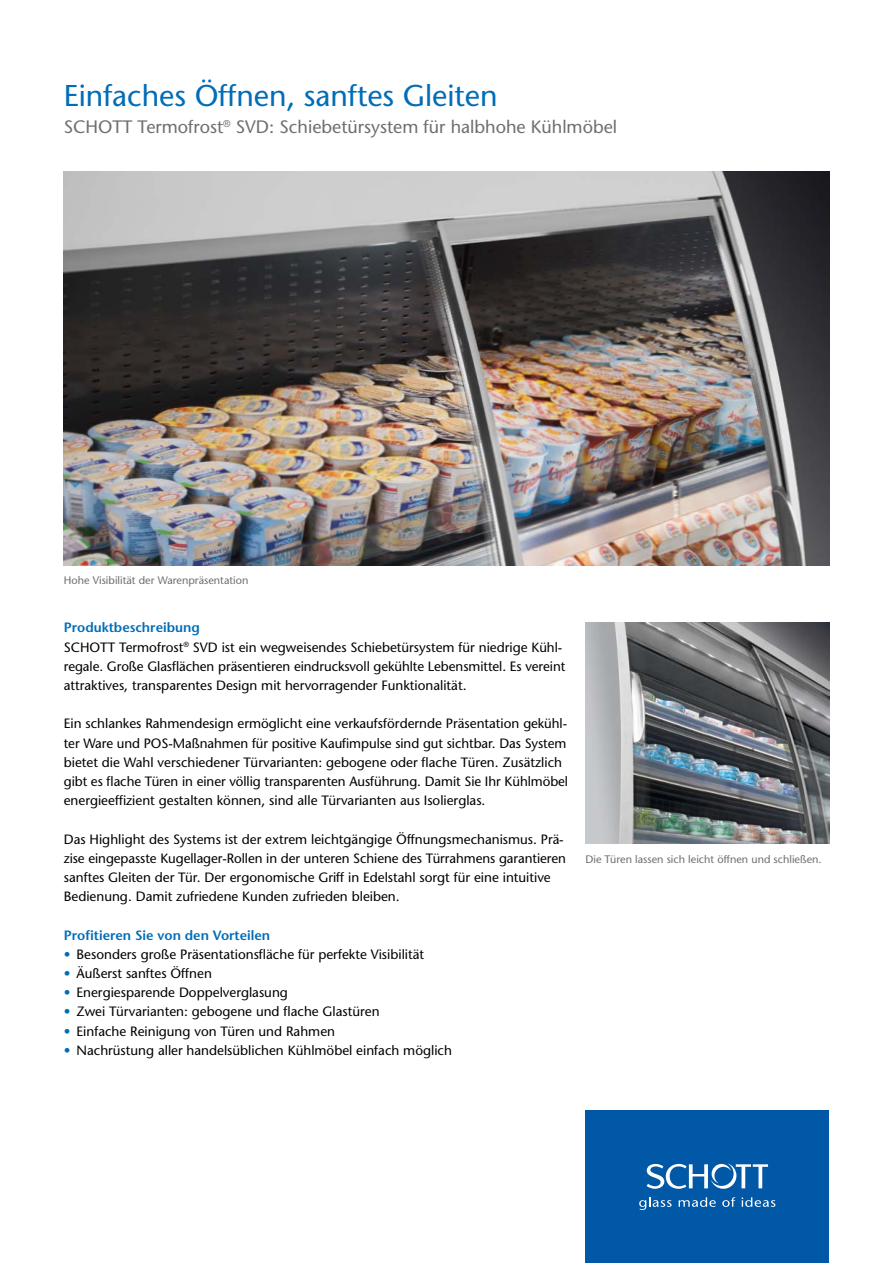
<style>
.page{position:relative;width:893px;height:1263px;background:#fff}
.page>*{position:absolute;margin:0;border:0;box-sizing:border-box;transform-origin:0 0}
.t1{font:500 30px "Stone Sans Std";color:#006db8}
.t2{font:500 18px "Stone Sans Std";color:#6f6f6e}
.t3{font:500 13.5px/19.2px "Stone Sans Std";color:#000}
.t4{font:600 13.5px "Stone Sans Std";color:#006db8}
.t5{font:500 10.8px "Stone Sans Std";color:#6f6f6e}
.s1{font-weight:600;color:#006db8}
.s2{color:#006db8}
</style>
<div class="page">
<img style="left:64px;top:171px;width:765px;height:394px">
<img style="left:585px;top:623px;width:244px;height:220px">
<div style="left:585px;top:1110px;width:244px;height:153px;background:#0058a6"></div>
<svg style="left:639px;top:1197px;width:33px;height:13px"></svg>
<svg style="left:679px;top:1197px;width:37px;height:10px"></svg>
<svg style="left:722px;top:1197px;width:13px;height:10px"></svg>
<svg style="left:742px;top:1197px;width:33px;height:10px"></svg>
<svg style="left:647px;top:1163px;width:121px;height:26px"></svg>
<h1 class="t1" style="left:64px;top:78px;width:435px">Einfaches Öffnen, sanftes Gleiten</h1>
<h2 class="t2" style="left:64px;top:116px;width:555px">SCHOTT Termofrost<sup>®</sup> SVD: Schiebetürsystem für halbhohe Kühlmöbel</h2>
<p class="t5" style="left:64px;top:574px;width:186px">Hohe Visibilität der Warenpräsentation</p>
<p class="t3" style="left:64px;top:618px;width:503px"><span class="s1">Produktbeschreibung<br></span>SCHOTT Termofrost<sup>®</sup> SVD ist ein wegweisendes Schiebetürsystem für niedrige Kühl&shy;regale. Große Glasflächen präsentieren eindrucksvoll gekühlte Lebensmittel. Es vereint attraktives, transparentes Design mit hervorragender Funktionalität.</p>
<p class="t3" style="left:64px;top:714px;width:506px">Ein schlankes Rahmendesign ermöglicht eine verkaufsfördernde Präsentation gekühl&shy;ter Ware und POS-Maßnahmen für positive Kaufimpulse sind gut sichtbar. Das System bietet die Wahl verschiedener Türvarianten: gebogene oder flache Türen. Zusätzlich gibt es flache Türen in einer völlig transparenten Ausführung. Damit Sie Ihr Kühlmöbel energieeffizient gestalten können, sind alle Türvarianten aus Isolierglas.</p>
<p class="t3" style="left:64px;top:829px;width:504px">Das Highlight des Systems ist der extrem leichtgängige Öffnungsmechanismus. Prä&shy;zise eingepasste Kugellager-Rollen in der unteren Schiene des Türrahmens garantieren sanftes Gleiten der Tür. Der ergonomische Griff in Edelstahl sorgt für eine intuitive Bedienung. Damit zufriedene Kunden zufrieden bleiben.</p>
<p class="t4" style="left:64px;top:927px;width:208px">Profitieren Sie von den Vorteilen</p>
<p class="t3" style="left:64px;top:944px;width:362px"><span class="s2">•</span> Besonders große Präsentationsfläche für perfekte Visibilität</p>
<p class="t3" style="left:64px;top:964px;width:150px"><span class="s2">•</span> Äußerst sanftes Öffnen</p>
<p class="t3" style="left:64px;top:983px;width:226px"><span class="s2">•</span> Energiesparende Doppelverglasung</p>
<p class="t3" style="left:64px;top:1002px;width:317px"><span class="s2">•</span> Zwei Türvarianten: gebogene und flache Glastüren</p>
<p class="t3" style="left:64px;top:1021px;width:273px"><span class="s2">•</span> Einfache Reinigung von Türen und Rahmen</p>
<p class="t3" style="left:64px;top:1040px;width:390px"><span class="s2">•</span> Nachrüstung aller handelsüblichen Kühlmöbel einfach möglich</p>
<p class="t5" style="left:585px;top:852px;width:238px">Die Türen lassen sich leicht öffnen und schließen.</p>
</div>
